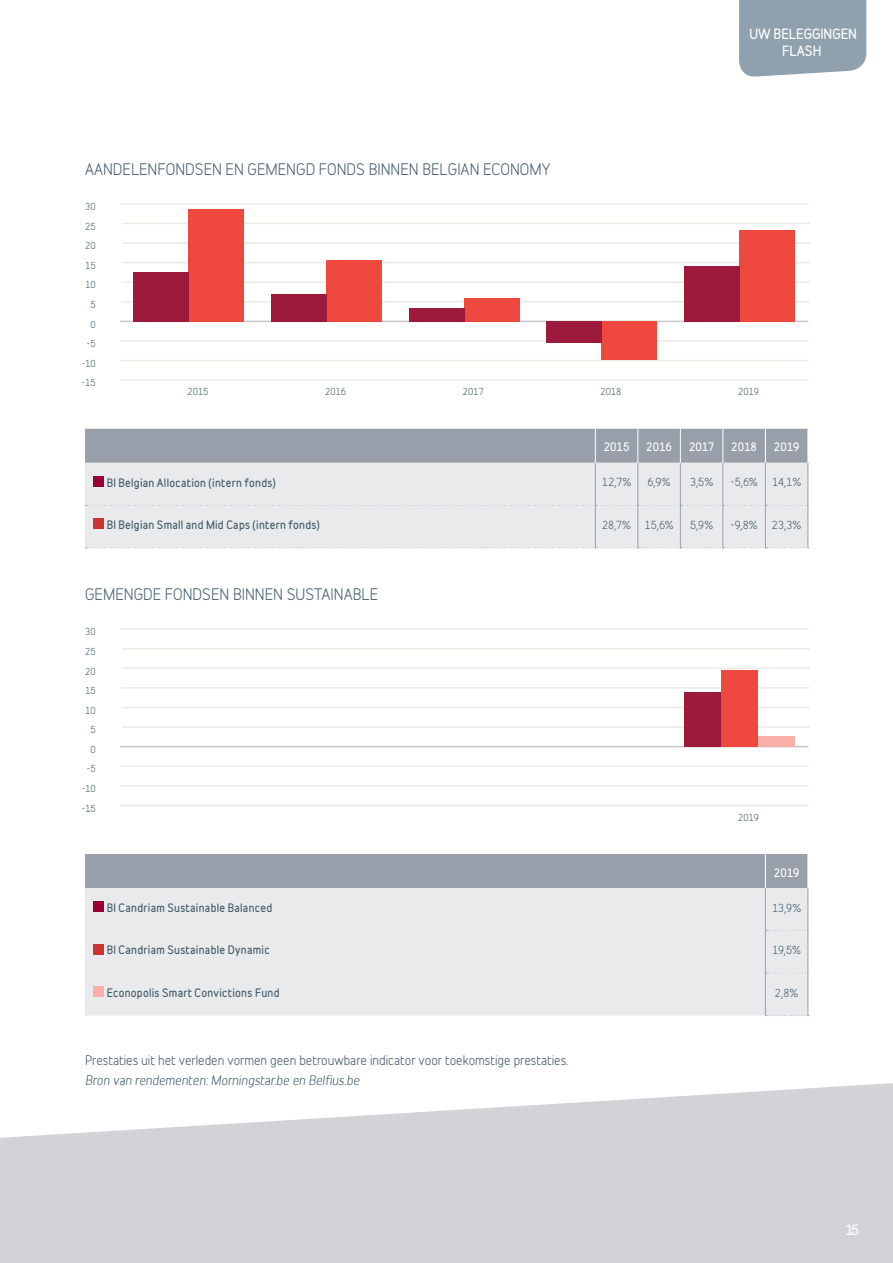
<style>
.page{position:relative;width:893px;height:1263px;background:#fff}
.page>*{position:absolute;margin:0;border:0;box-sizing:border-box;transform-origin:0 0}
.t1{font:15px "Belfius Alternative";color:#425c6c}
.t2{font:700 12.75px/16.5px "Belfius Alternative";letter-spacing:-.005em;color:#fff;text-align:center}
.t3{font:12.6px "Belfius Alternative";color:#425c6c}
.t4{font:italic 12.6px "Belfius Alternative";color:#425c6c}
.t5{font:700 10.5px "Belfius Alternative";letter-spacing:.025em;color:#425c6c}
.t6{font:10.5px "Belfius Alternative";letter-spacing:.01em;color:#425c6c}
.t7{font:700 10.5px "Belfius Alternative";letter-spacing:.005em;color:#fff}
.t8{font:9.15px "Belfius Alternative";color:#425c6c}
</style>
<div class="page">
<svg style="left:0;top:1083px;width:893px;height:180px;fill:#d3d3d7"></svg>
<hr style="left:120px;top:379px;width:688px;height:2px;background:#ebebe6">
<hr style="left:120px;top:360px;width:688px;height:1px;background:#ebebe6">
<hr style="left:120px;top:340px;width:688px;height:2px;background:#ebebe6">
<hr style="left:120px;top:321px;width:688px;height:1px;background:#c8c8ce">
<hr style="left:122px;top:301px;width:688px;height:2px;background:#ebebe6">
<hr style="left:122px;top:281px;width:688px;height:2px;background:#ebebe6">
<hr style="left:122px;top:262px;width:688px;height:1px;background:#ebebe6">
<hr style="left:122px;top:242px;width:688px;height:2px;background:#ebebe6">
<hr style="left:122px;top:223px;width:688px;height:1px;background:#ebebe6">
<hr style="left:120px;top:203px;width:688px;height:2px;background:#ebebe6">
<div style="left:189px;top:209px;width:55px;height:112px;background:#ef483e"></div>
<div style="left:327px;top:260px;width:55px;height:61px;background:#ef483e"></div>
<div style="left:464px;top:298px;width:55px;height:23px;background:#ef483e"></div>
<div style="left:602px;top:321px;width:55px;height:39px;background:#ef483e"></div>
<div style="left:740px;top:230px;width:55px;height:91px;background:#ef483e"></div>
<div style="left:134px;top:272px;width:55px;height:49px;background:#9c1b3c"></div>
<div style="left:271px;top:294px;width:56px;height:27px;background:#9c1b3c"></div>
<div style="left:409px;top:308px;width:55px;height:13px;background:#9c1b3c"></div>
<div style="left:547px;top:321px;width:55px;height:22px;background:#9c1b3c"></div>
<div style="left:684px;top:266px;width:56px;height:55px;background:#9c1b3c"></div>
<div style="left:85px;top:429px;width:722px;height:34px;background:#989faa"></div>
<div style="left:85px;top:463px;width:722px;height:84px;background:#e9eaec"></div>
<hr style="left:595px;top:463px;width:1px;height:42px;background:#989faa">
<hr style="left:637px;top:463px;width:1px;height:42px;background:#989faa">
<hr style="left:680px;top:463px;width:1px;height:42px;background:#989faa">
<hr style="left:722px;top:463px;width:1px;height:42px;background:#989faa">
<hr style="left:765px;top:463px;width:1px;height:42px;background:#989faa">
<hr style="left:807px;top:463px;width:1px;height:42px;background:#989faa">
<hr style="left:595px;top:506px;width:1px;height:41px;background:#989faa">
<hr style="left:637px;top:506px;width:1px;height:41px;background:#989faa">
<hr style="left:680px;top:506px;width:1px;height:41px;background:#989faa">
<hr style="left:722px;top:506px;width:1px;height:41px;background:#989faa">
<hr style="left:765px;top:506px;width:1px;height:41px;background:#989faa">
<hr style="left:807px;top:505px;width:1px;height:42px;background:#989faa">
<svg style="left:85px;top:505px;width:722px;height:1px"></svg>
<svg style="left:85px;top:547px;width:724px;height:1px"></svg>
<hr style="left:595px;top:429px;width:1px;height:34px;background:#fff">
<hr style="left:637px;top:429px;width:1px;height:34px;background:#fff">
<hr style="left:680px;top:429px;width:1px;height:34px;background:#fff">
<hr style="left:722px;top:429px;width:1px;height:34px;background:#fff">
<hr style="left:765px;top:429px;width:1px;height:34px;background:#fff">
<div style="left:94px;top:476px;width:10px;height:11px;background:#903"></div>
<div style="left:94px;top:518px;width:10px;height:11px;background:#c33"></div>
<div style="left:739px;top:0;width:127px;height:77px;background:#8fa0ae"></div>
<hr style="left:120px;top:805px;width:688px;height:1px;background:#ebebe6">
<hr style="left:120px;top:785px;width:688px;height:1px;background:#ebebe6">
<hr style="left:120px;top:765px;width:688px;height:2px;background:#ebebe6">
<hr style="left:120px;top:746px;width:688px;height:1px;background:#c8c8ce">
<hr style="left:122px;top:726px;width:688px;height:2px;background:#ebebe6">
<hr style="left:122px;top:707px;width:688px;height:1px;background:#ebebe6">
<hr style="left:122px;top:687px;width:688px;height:2px;background:#ebebe6">
<hr style="left:122px;top:667px;width:688px;height:2px;background:#ebebe6">
<hr style="left:122px;top:648px;width:688px;height:1px;background:#ebebe6">
<hr style="left:120px;top:628px;width:688px;height:2px;background:#ebebe6">
<div style="left:758px;top:736px;width:37px;height:11px;background:#f8afa8"></div>
<div style="left:721px;top:670px;width:37px;height:77px;background:#ef483e"></div>
<div style="left:684px;top:692px;width:37px;height:55px;background:#9c1b3c"></div>
<div style="left:85px;top:854px;width:722px;height:34px;background:#989faa"></div>
<div style="left:85px;top:888px;width:722px;height:127px;background:#e9eaec"></div>
<hr style="left:765px;top:888px;width:1px;height:42px;background:#989faa">
<hr style="left:807px;top:888px;width:1px;height:42px;background:#989faa">
<hr style="left:765px;top:930px;width:1px;height:43px;background:#989faa">
<hr style="left:807px;top:930px;width:1px;height:43px;background:#989faa">
<hr style="left:765px;top:973px;width:1px;height:42px;background:#989faa">
<hr style="left:807px;top:973px;width:1px;height:42px;background:#989faa">
<svg style="left:766px;top:930px;width:41px;height:1px"></svg>
<svg style="left:766px;top:973px;width:42px;height:1px"></svg>
<svg style="left:765px;top:1015px;width:44px;height:1px"></svg>
<hr style="left:765px;top:854px;width:1px;height:34px;background:#fff">
<div style="left:94px;top:901px;width:10px;height:11px;background:#903"></div>
<div style="left:94px;top:944px;width:10px;height:10px;background:#c33"></div>
<div style="left:94px;top:986px;width:10px;height:11px;background:#f8afa8"></div>
<h1 class="t1" style="left:85px;top:156px;width:467px">AANDELENFONDSEN EN GEMENGD FONDS BINNEN BELGIAN ECONOMY</h1>
<p class="t8" style="left:85px;top:199px;width:12px">30</p>
<p class="t8" style="left:85px;top:218px;width:12px">25</p>
<p class="t8" style="left:85px;top:238px;width:12px">20</p>
<p class="t8" style="left:85px;top:258px;width:12px">15</p>
<p class="t8" style="left:85px;top:277px;width:12px">10</p>
<p class="t8" style="left:90px;top:297px;width:7px">5</p>
<p class="t8" style="left:90px;top:316px;width:7px">0</p>
<p class="t8" style="left:87px;top:336px;width:10px">-5</p>
<p class="t8" style="left:82px;top:356px;width:15px">-10</p>
<p class="t2" style="left:750px;top:25px;width:109px">UW BELEGGINGEN<br>FLASH</p>
<p class="t8" style="left:82px;top:375px;width:15px">-15</p>
<p class="t8" style="left:187px;top:384px;width:22px">2015</p>
<p class="t8" style="left:325px;top:384px;width:22px">2016</p>
<p class="t8" style="left:463px;top:384px;width:22px">2017</p>
<p class="t8" style="left:600px;top:384px;width:22px">2018</p>
<p class="t8" style="left:738px;top:384px;width:22px">2019</p>
<p class="t7" style="left:604px;top:439px;width:27px">2015</p>
<p class="t7" style="left:646px;top:439px;width:27px">2016</p>
<p class="t7" style="left:689px;top:439px;width:27px">2017</p>
<p class="t7" style="left:731px;top:439px;width:27px">2018</p>
<p class="t7" style="left:774px;top:439px;width:27px">2019</p>
<p class="t5" style="left:107px;top:474px;width:170px">BI Belgian Allocation (intern fonds)</p>
<p class="t6" style="left:602px;top:473px;width:31px">12,7%</p>
<p class="t6" style="left:647px;top:473px;width:25px">6,9%</p>
<p class="t6" style="left:690px;top:473px;width:25px">3,5%</p>
<p class="t6" style="left:731px;top:473px;width:29px">-5,6%</p>
<p class="t6" style="left:772px;top:473px;width:31px">14,1%</p>
<p class="t5" style="left:107px;top:517px;width:214px">BI Belgian Small and Mid Caps (intern fonds)</p>
<p class="t6" style="left:602px;top:516px;width:30px">28,7%</p>
<p class="t6" style="left:645px;top:516px;width:31px">15,6%</p>
<p class="t6" style="left:690px;top:516px;width:25px">5,9%</p>
<p class="t6" style="left:731px;top:516px;width:29px">-9,8%</p>
<p class="t6" style="left:772px;top:516px;width:31px">23,3%</p>
<p class="t8" style="left:157px;top:474px;width:78px">BI Belgian Allocation</p>
<h1 class="t1" style="left:85px;top:582px;width:295px">GEMENGDE FONDSEN BINNEN SUSTAINABLE</h1>
<p class="t8" style="left:85px;top:624px;width:12px">30</p>
<p class="t8" style="left:85px;top:644px;width:12px">25</p>
<p class="t8" style="left:85px;top:663px;width:12px">20</p>
<p class="t8" style="left:85px;top:683px;width:12px">15</p>
<p class="t8" style="left:85px;top:702px;width:12px">10</p>
<p class="t8" style="left:90px;top:722px;width:7px">5</p>
<p class="t8" style="left:90px;top:742px;width:7px">0</p>
<p class="t8" style="left:87px;top:761px;width:10px">-5</p>
<p class="t8" style="left:82px;top:781px;width:15px">-10</p>
<p class="t8" style="left:82px;top:800px;width:15px">-15</p>
<p class="t8" style="left:738px;top:809px;width:22px">2019</p>
<p class="t7" style="left:774px;top:864px;width:27px">2019</p>
<p class="t5" style="left:107px;top:899px;width:167px">BI Candriam Sustainable Balanced</p>
<p class="t6" style="left:772px;top:899px;width:31px">13,9%</p>
<p class="t5" style="left:107px;top:942px;width:164px">BI Candriam Sustainable Dynamic</p>
<p class="t6" style="left:772px;top:941px;width:30px">19,5%</p>
<p class="t5" style="left:107px;top:984px;width:174px">Econopolis Smart Convictions Fund</p>
<p class="t6" style="left:775px;top:984px;width:25px">2,8%</p>
<p class="t8" style="left:157px;top:899px;width:128px">BI Candriam Sustainable Dynamic</p>
<p class="t3" style="left:85px;top:1050px;width:485px">Prestaties uit het verleden vormen geen betrouwbare indicator voor toekomstige prestaties.</p>
<p class="t4" style="left:85px;top:1069px;width:276px">Bron van rendementen: Morningstar.be en Belfius.be</p>
<p class="t2" style="left:845px;top:1221px;width:15px">15</p>
</div>
